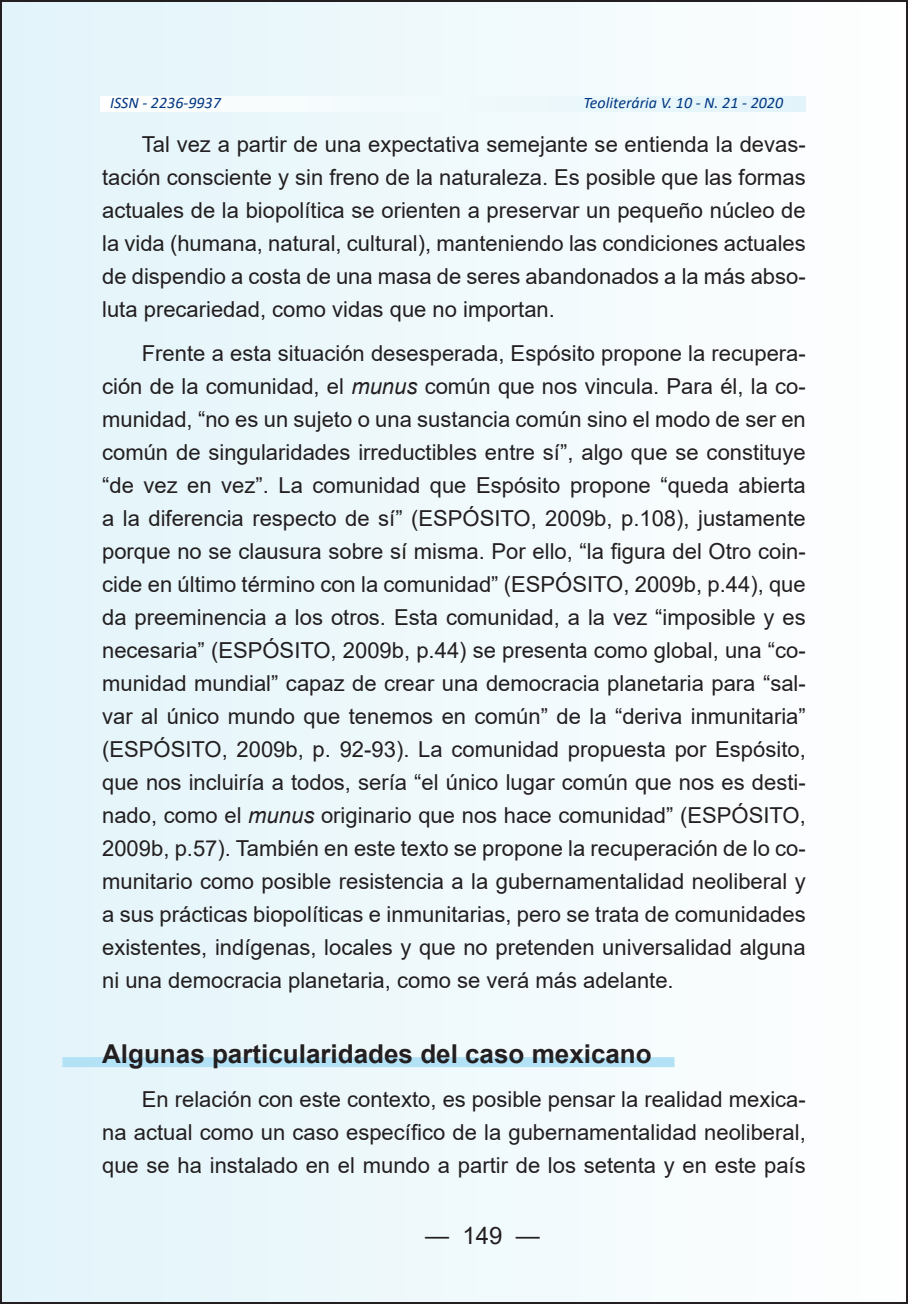
<style>
.page{position:relative;width:908px;height:1304px;background:#fff}
.page>*{position:absolute;margin:0;border:0;box-sizing:border-box;transform-origin:0 0}
.t1{font:700 26px "Arial";color:#231f20}
.t2{font:24px "Arial";color:#231f20}
.t3{font:22px/33px "Arial";color:#231f20;text-align:justify}
.t4{font:italic 16px "Calibri";color:#003882}
.s1{font-style:italic}
</style>
<div class="page">
<div style="left:1px;top:1px;width:905px;height:1302px;background:linear-gradient(to right,#e2f4fa,#fefefe)"></div>
<svg style="left:100px;top:96px;width:705px;height:15px"></svg>
<div style="left:62px;top:1057px;width:612px;height:10px;background:#b3e2f6"></div>
<p class="t4" style="left:110px;top:92px;width:112px">ISSN - 2236-9937</p>
<p class="t4" style="left:583px;top:92px;width:201px">Teoliterária V. 10 - N. 21 - 2020</p>
<p class="t3" style="left:102px;top:128px;width:704px;text-indent:40px">Tal vez a partir de una expectativa semejante se entienda la devas&shy;tación consciente y sin freno de la naturaleza. Es posible que las formas actuales de la biopolítica se orienten a preservar un pequeño núcleo de la vida (humana, natural, cultural), manteniendo las condiciones actuales de dispendio a costa de una masa de seres abandonados a la más abso&shy;luta precariedad, como vidas que no importan.</p>
<p class="t3" style="left:102px;top:337px;width:705px;text-indent:40px">Frente a esta situación desesperada, Espósito propone la recupera&shy;ción de la comunidad, el <span class="s1">munus</span> común que nos vincula. Para él, la co&shy;munidad, “no es un sujeto o una sustancia común sino el modo de ser en común de singularidades irreductibles entre sí”, algo que se constituye “de vez en vez”. La comunidad que Espósito propone “queda abierta a la diferencia respecto de sí” (ESPÓSITO, 2009b, p.108), justamente porque no se clausura sobre sí misma. Por ello, “la figura del Otro coin&shy;cide en último término con la comunidad” (ESPÓSITO, 2009b, p.44), que da preeminencia a los otros. Esta comunidad, a la vez “imposible y es necesaria” (ESPÓSITO, 2009b, p.44) se presenta como global, una “co&shy;munidad mundial” capaz de crear una democracia planetaria para “sal&shy;var al único mundo que tenemos en común” de la “deriva inmunitaria” (ESPÓSITO, 2009b, p. 92-93). La comunidad propuesta por Espósito, que nos incluiría a todos, sería “el único lugar común que nos es desti&shy;nado, como el <span class="s1">munus</span> originario que nos hace comunidad” (ESPÓSITO, 2009b, p.57). También en este texto se propone la recuperación de lo co&shy;munitario como posible resistencia a la gubernamentalidad neoliberal y a sus prácticas biopolíticas e inmunitarias, pero se trata de comunidades existentes, indígenas, locales y que no pretenden universalidad alguna ni una democracia planetaria, como se verá más adelante.</p>
<p class="t1" style="left:102px;top:1035px;width:551px">Algunas particularidades del caso mexicano</p>
<p class="t3" style="left:102px;top:1083px;width:704px;text-indent:40px">En relación con este contexto, es posible pensar la realidad mexica&shy;na actual como un caso específico de la gubernamentalidad neoliberal, que se ha instalado en el mundo a partir de los setenta y en este país</p>
<p class="t2" style="left:425px;top:1218px;width:116px">— 149 —</p>
</div>
